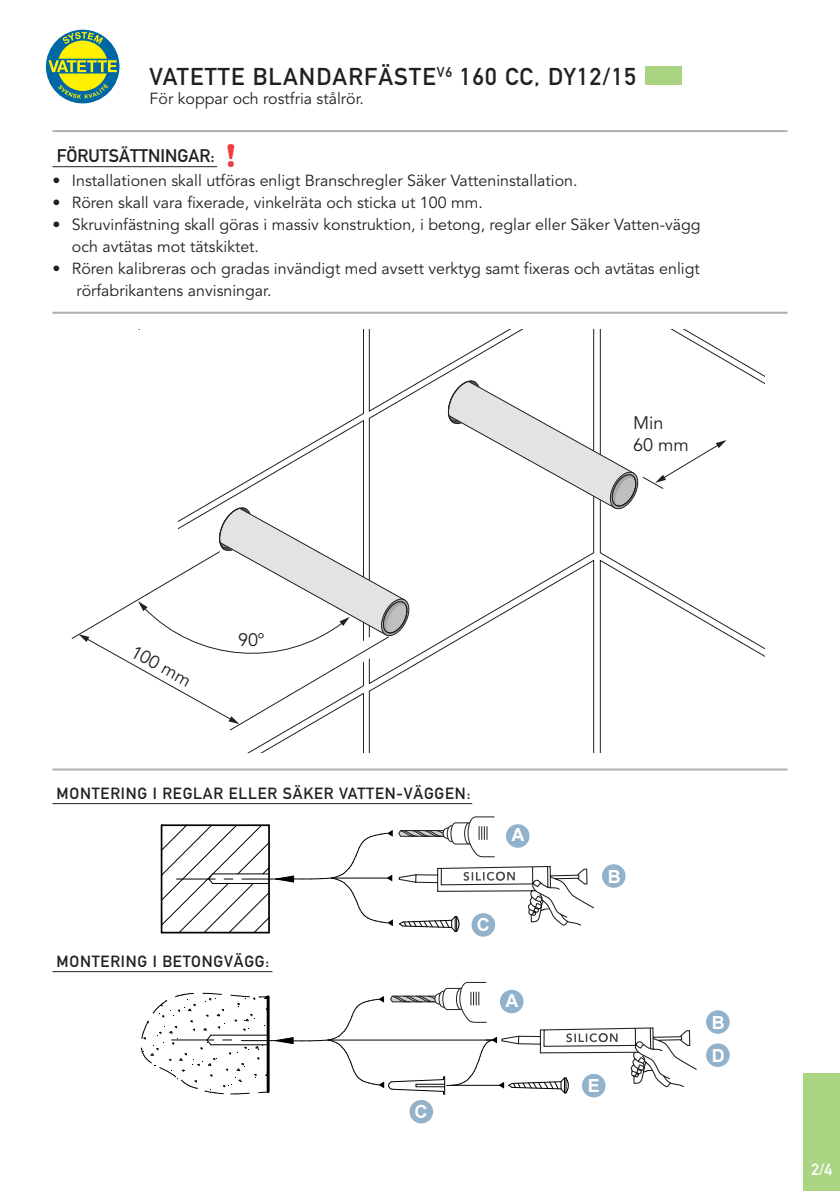
<style>
.page{position:relative;width:840px;height:1191px;background:#fff}
.page>*{position:absolute;margin:0;border:0;box-sizing:border-box;transform-origin:0 0}
.t1{font:700 34px "Britannic";color:#ee3a41}
.t2{font:24px "DIN Mittelschrift";letter-spacing:.05em;color:#231f20}
.t3{font:18px "DIN Mittelschrift";color:#231f20}
.t4{font:18px/21.6px "Avenir";color:#231f20}
.t5{font:700 18px/33px "Arial";color:#fff}
.t6{font:16px "Avenir";color:#231f20}
.t7{font:16px "DIN Mittelschrift";letter-spacing:.05em;color:#231f20}
.t8{font:16px "DIN Mittelschrift";color:#fff}
</style>
<div class="page">
<svg style="left:44px;top:28px;width:77px;height:77px"></svg>
<div style="left:43px;top:28px;width:79px;height:77px;border:1px solid #fff;border-radius:50%"></div>
<div style="left:46px;top:30px;width:73px;height:73px;background:#0067a5;border-radius:50%"></div>
<div style="left:57px;top:41px;width:51px;height:50px;background:#fff101;border-radius:50%"></div>
<svg style="left:48px;top:59px;width:69px;height:15px"></svg>
<svg style="left:62px;top:32px;width:41px;height:12px"></svg>
<svg style="left:58px;top:83px;width:50px;height:16px"></svg>
<hr style="left:52px;top:130px;width:735px;height:2px;background:#afb0b4">
<div style="left:644px;top:67px;width:37px;height:18px;background:#abd482"></div>
<hr style="left:52px;top:166px;width:165px;height:1px;background:#231f20">
<div style="left:803px;top:1073px;width:36px;height:118px;background:#abd482"></div>
<svg style="left:160px;top:816px;width:434px;height:117px"></svg>
<svg style="left:141px;top:981px;width:556px;height:113px"></svg>
<div style="left:505px;top:824px;width:24px;height:23px;background:#92b1cb;border-radius:50%"></div>
<div style="left:499px;top:989px;width:24px;height:24px;background:#92b1ca;border-radius:50%"></div>
<div style="left:601px;top:864px;width:24px;height:23px;background:#92b1ca;border-radius:50%"></div>
<div style="left:705px;top:1010px;width:24px;height:23px;background:#92b1ca;border-radius:50%"></div>
<div style="left:705px;top:1043px;width:24px;height:24px;background:#92b1ca;border-radius:50%"></div>
<div style="left:471px;top:913px;width:24px;height:23px;background:#92b1ca;border-radius:50%"></div>
<div style="left:409px;top:1100px;width:24px;height:23px;background:#92b1ca;border-radius:50%"></div>
<div style="left:581px;top:1073px;width:24px;height:24px;background:#92b1ca;border-radius:50%"></div>
<hr style="left:52px;top:803px;width:420px;height:1px;background:#231f20">
<hr style="left:52px;top:971px;width:220px;height:1px;background:#231f20">
<svg style="left:71px;top:330px;width:694px;height:422px"></svg>
<hr style="left:52px;top:312px;width:735px;height:2px;background:#afb0b4">
<hr style="left:52px;top:768px;width:735px;height:2px;background:#afb0b4">
<h2 class="t2" style="left:149px;top:62px;width:487px">VATETTE BLANDARFÄSTE<sup>V6</sup> 160 CC, DY12/15</h2>
<p class="t6" style="left:149px;top:89px;width:216px">För koppar och rostfria stålrör.</p>
<p class="t3" style="left:57px;top:145px;width:159px">FÖRUTSÄTTNINGAR:</p>
<p class="t1" style="left:225px;top:136px;width:14px">!</p>
<p class="t6" style="left:52px;top:171px;width:9px">•</p>
<p class="t6" style="left:52px;top:193px;width:9px">•</p>
<p class="t6" style="left:52px;top:215px;width:9px">•</p>
<p class="t6" style="left:52px;top:259px;width:9px">•</p>
<p class="t6" style="left:72px;top:171px;width:507px">Installationen skall utföras enligt Branschregler Säker Vatteninstallation.</p>
<p class="t6" style="left:72px;top:193px;width:412px">Rören skall vara fixerade, vinkelräta och sticka ut 100 mm.</p>
<p class="t6" style="left:72px;top:215px;width:630px">Skruvinfästning skall göras i massiv konstruktion, i betong, reglar eller Säker Vatten-vägg</p>
<p class="t6" style="left:72px;top:237px;width:188px">och avtätas mot tätskiktet.</p>
<p class="t6" style="left:72px;top:259px;width:629px">Rören kalibreras och gradas invändigt med avsett verktyg samt fixeras och avtätas enligt</p>
<p class="t6" style="left:76px;top:281px;width:196px">rörfabrikantens anvisningar.</p>
<p class="t4" style="left:632px;top:413px;width:57px">Min<br>60 mm</p>
<p class="t4" style="left:137px;top:641px;width:67px;rotate:29deg">100 mm</p>
<p class="t4" style="left:238px;top:629px;width:28px">90°</p>
<p class="t7" style="left:56px;top:783px;width:415px">MONTERING I REGLAR ELLER SÄKER VATTEN-VÄGGEN:</p>
<p class="t5" style="left:511px;top:819px;width:14px">A</p>
<p class="t7" style="left:56px;top:951px;width:214px">MONTERING I BETONGVÄGG:</p>
<p class="t5" style="left:476px;top:909px;width:14px">C</p>
<p class="t5" style="left:505px;top:981px;width:14px">A</p>
<p class="t5" style="left:505px;top:984px;width:14px">A</p>
<p class="t5" style="left:414px;top:1095px;width:14px">C</p>
<p class="t5" style="left:607px;top:860px;width:14px">B</p>
<p class="t5" style="left:587px;top:1069px;width:14px">E</p>
<p class="t5" style="left:594px;top:1074px;width:14px">E</p>
<p class="t5" style="left:711px;top:1006px;width:14px">B<br>D</p>
<p class="t8" style="left:811px;top:1160px;width:22px">2/4</p>
</div>
